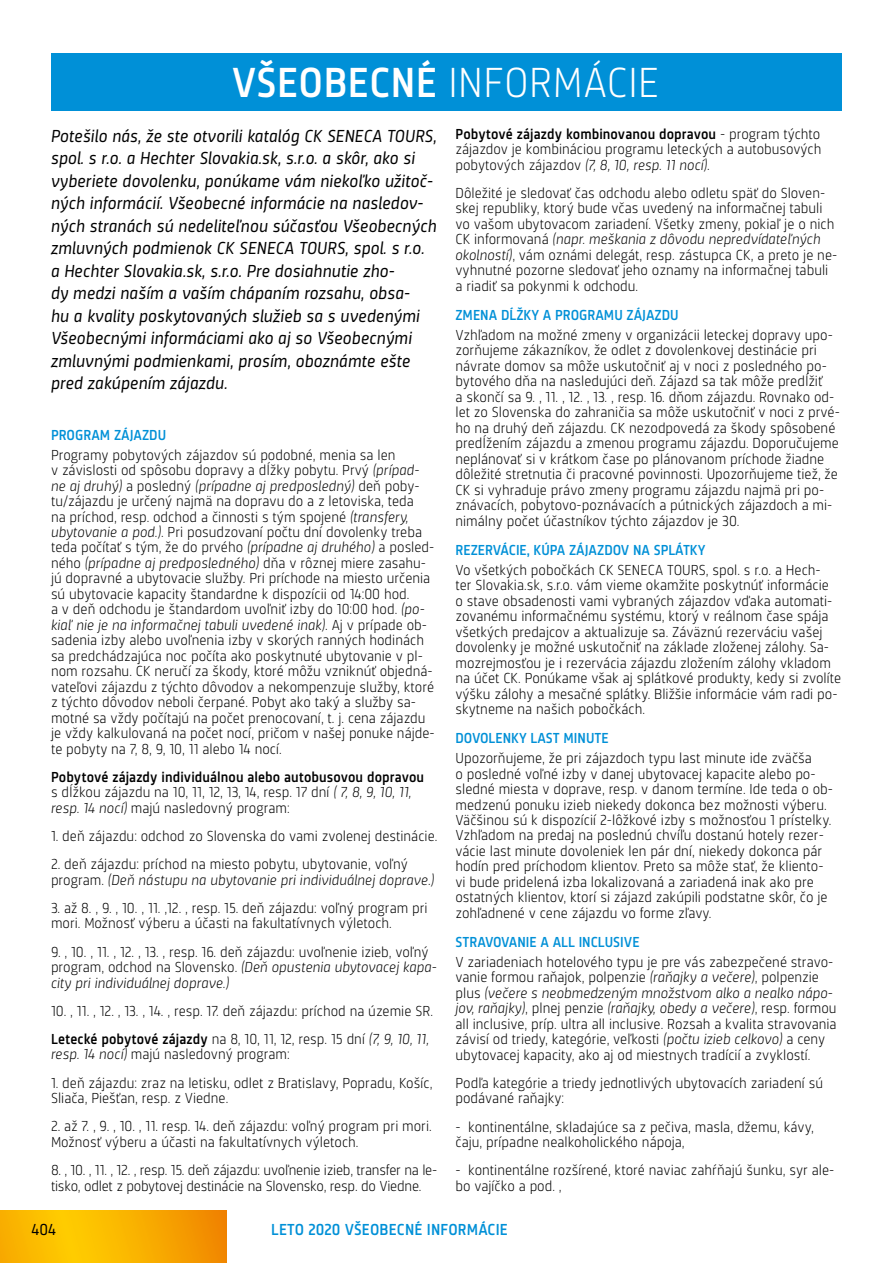
<style>
.page{position:relative;width:893px;height:1263px;background:#fff}
.page>*{position:absolute;margin:0;border:0;box-sizing:border-box;transform-origin:0 0}
.t1{font:300 43.5px "Sinews Sans Pro";letter-spacing:.01em;color:#fff}
.t2{font:italic 18px/22.5px "Sinews Sans Pro";color:#000}
.t3{font:500 16.5px "Sinews Sans Pro";letter-spacing:.01em;color:#0090d7}
.t4{font:16.5px "Sinews Sans Pro";color:#000}
.t5{font:300 15px/15.5px "Sinews Sans Pro";color:#000}
.t6{font:500 15px "Sinews Sans Pro";color:#0090d7}
.s1{font-weight:500}
.s2{font-style:italic}
</style>
<div class="page">
<div style="left:51px;top:53px;width:791px;height:58px;background:#0090d7"></div>
<svg style="left:0;top:1211px;width:226px;height:52px;background:#f9b000"></svg>
<h1 class="t1" style="left:232px;top:59px;width:429px"><span class="s1">VŠEOBECNÉ</span> INFORMÁCIE</h1>
<p class="t2" style="left:51px;top:124px;width:387px">Potešilo nás, že ste otvorili katalóg CK SENECA TOURS, spol. s r.o. a Hechter Slovakia.sk, s.r.o. a skôr, ako si vyberiete dovolenku, ponúkame vám niekoľko užitoč&shy;ných informácií. Všeobecné informácie na nasledov&shy;ných stranách sú nedeliteľnou súčasťou Všeobecných zmluvných podmienok CK SENECA TOURS, spol. s r.o. a Hechter Slovakia.sk, s.r.o. Pre dosiahnutie zho-<br>dy medzi naším a vaším chápaním rozsahu, obsa-<br>hu a kvality poskytovaných služieb sa s uvedenými Všeobecnými informáciami ako aj so Všeobecnými zmluvnými podmienkami, prosím, oboznámte ešte pred zakúpením zájazdu.</p>
<p class="t6" style="left:51px;top:427px;width:117px">PROGRAM ZÁJAZDU</p>
<p class="t5" style="left:51px;top:447px;width:385px">Programy pobytových zájazdov sú podobné, menia sa len<br>v závislosti od spôsobu dopravy a dĺžky pobytu. Prvý <span class="s2">(prípad&shy;ne aj druhý)</span> a posledný <span class="s2">(prípadne aj predposledný)</span> deň poby&shy;tu/zájazdu je určený najmä na dopravu do a z letoviska, teda<br>na príchod, resp. odchod a činnosti s tým spojené <span class="s2">(transfery, ubytovanie a pod.)</span>. Pri posudzovaní počtu dní dovolenky treba teda počítať s tým, že do prvého <span class="s2">(prípadne aj druhého)</span> a posled&shy;ného <span class="s2">(prípadne aj predposledného)</span> dňa v rôznej miere zasahu&shy;jú dopravné a ubytovacie služby. Pri príchode na miesto určenia sú ubytovacie kapacity štandardne k dispozícii od 14:00 hod.<br>a v deň odchodu je štandardom uvoľniť izby do 10:00 hod. <span class="s2">(po&shy;kiaľ nie je na informačnej tabuli uvedené inak)</span>. Aj v prípade ob&shy;sadenia izby alebo uvoľnenia izby v skorých ranných hodinách sa predchádzajúca noc počíta ako poskytnuté ubytovanie v pl&shy;nom rozsahu. CK neručí za škody, ktoré môžu vzniknúť objedná&shy;vateľovi zájazdu z týchto dôvodov a nekompenzuje služby, ktoré z týchto dôvodov neboli čerpané. Pobyt ako taký a služby sa&shy;motné sa vždy počítajú na počet prenocovaní, t. j. cena zájazdu je vždy kalkulovaná na počet nocí, pričom v našej ponuke nájde&shy;te pobyty na 7, 8, 9, 10, 11 alebo 14 nocí.</p>
<p class="t5" style="left:51px;top:769px;width:375px"><span class="s1">Pobytové zájazdy individuálnou alebo autobusovou dopravou </span>s dĺžkou zájazdu na 10, 11, 12, 13, 14, resp. 17 dní <span class="s2">( 7, 8, 9, 10, 11, resp. 14 nocí)</span> majú nasledovný program:</p>
<p class="t5" style="left:51px;top:828px;width:388px">1. deň zájazdu: odchod zo Slovenska do vami zvolenej destinácie.</p>
<p class="t5" style="left:51px;top:856px;width:385px">2. deň zájazdu: príchod na miesto pobytu, ubytovanie, voľný program. <span class="s2">(Deň nástupu na ubytovanie pri individuálnej doprave.)</span></p>
<p class="t5" style="left:51px;top:900px;width:378px">3. až 8. , 9. , 10. , 11. ,12. , resp. 15. deň zájazdu: voľný program pri mori. Možnosť výberu a účasti na fakultatívnych výletoch.</p>
<p class="t5" style="left:51px;top:944px;width:387px">9. , 10. , 11. , 12. , 13. , resp. 16. deň zájazdu: uvoľnenie izieb, voľný program, odchod na Slovensko. <span class="s2">(Deň opustenia ubytovacej kapa&shy;city pri individuálnej doprave.)</span></p>
<p class="t5" style="left:51px;top:997px;width:383px;line-height:28.2px">10. , 11. , 12. , 13. , 14. , resp. 17. deň zájazdu: príchod na územie SR.<br><span class="s1">Letecké pobytové zájazdy</span> na 8, 10, 11, 12, resp. 15 dní <span class="s2">(7, 9, 10, 11,</span></p>
<p class="t5" style="left:51px;top:1047px;width:240px"><span class="s2">resp. 14 nocí)</span> majú nasledovný program:</p>
<p class="t5" style="left:51px;top:1075px;width:383px">1. deň zájazdu: zraz na letisku, odlet z Bratislavy, Popradu, Košíc,<br>Sliača, Piešťan, resp. z Viedne.</p>
<p class="t5" style="left:51px;top:1119px;width:382px">2. až 7. , 9. , 10. , 11. resp. 14. deň zájazdu: voľný program pri mori.<br>Možnosť výberu a účasti na fakultatívnych výletoch.</p>
<p class="t5" style="left:51px;top:1162px;width:388px">8. , 10. , 11. , 12. , resp. 15. deň zájazdu: uvoľnenie izieb, transfer na le&shy;tisko, odlet z pobytovej destinácie na Slovensko, resp. do Viedne.</p>
<p class="t5" style="left:455px;top:126px;width:367px;text-align:justify"><span class="s1">Pobytové zájazdy kombinovanou dopravou</span> - program týchto zájazdov je kombináciou programu leteckých a autobusových pobytových zájazdov <span class="s2">(7, 8, 10, resp. 11 nocí)</span>.</p>
<p class="t5" style="left:455px;top:185px;width:383px">Dôležité je sledovať čas odchodu alebo odletu späť do Sloven&shy;skej republiky, ktorý bude včas uvedený na informačnej tabuli vo vašom ubytovacom zariadení. Všetky zmeny, pokiaľ je o nich CK informovaná <span class="s2">(napr. meškania z dôvodu nepredvídateľných okolností)</span>, vám oznámi delegát, resp. zástupca CK, a preto je ne&shy;vyhnutné pozorne sledovať jeho oznamy na informačnej tabuli a riadiť sa pokynmi k odchodu.</p>
<p class="t6" style="left:455px;top:307px;width:225px">ZMENA DĹŽKY A PROGRAMU ZÁJAZDU</p>
<p class="t5" style="left:455px;top:327px;width:386px">Vzhľadom na možné zmeny v organizácii leteckej dopravy upo&shy;zorňujeme zákazníkov, že odlet z dovolenkovej destinácie pri návrate domov sa môže uskutočniť aj v noci z posledného po&shy;bytového dňa na nasledujúci deň. Zájazd sa tak môže predĺžiť<br>a skončí sa 9. , 11. , 12. , 13. , resp. 16. dňom zájazdu. Rovnako od&shy;let zo Slovenska do zahraničia sa môže uskutočniť v noci z prvé&shy;ho na druhý deň zájazdu. CK nezodpovedá za škody spôsobené predĺžením zájazdu a zmenou programu zájazdu. Doporučujeme neplánovať si v krátkom čase po plánovanom príchode žiadne dôležité stretnutia či pracovné povinnosti. Upozorňujeme tiež, že CK si vyhraduje právo zmeny programu zájazdu najmä pri po&shy;znávacích, pobytovo-poznávacích a pútnických zájazdoch a mi&shy;nimálny počet účastníkov týchto zájazdov je 30.</p>
<p class="t6" style="left:455px;top:542px;width:252px">REZERVÁCIE, KÚPA ZÁJAZDOV NA SPLÁTKY</p>
<p class="t5" style="left:455px;top:562px;width:387px">Vo všetkých pobočkách CK SENECA TOURS, spol. s r.o. a Hech-<br>ter Slovakia.sk, s.r.o. vám vieme okamžite poskytnúť informácie<br>o stave obsadenosti vami vybraných zájazdov vďaka automati&shy;zovanému informačnému systému, ktorý v reálnom čase spája všetkých predajcov a aktualizuje sa. Záväznú rezerváciu vašej dovolenky je možné uskutočniť na základe zloženej zálohy. Sa&shy;mozrejmosťou je i rezervácia zájazdu zložením zálohy vkladom na účet CK. Ponúkame však aj splátkové produkty, kedy si zvolíte výšku zálohy a mesačné splátky. Bližšie informácie vám radi po&shy;skytneme na našich pobočkách.</p>
<p class="t6" style="left:455px;top:730px;width:155px">DOVOLENKY LAST MINUTE</p>
<p class="t5" style="left:455px;top:750px;width:379px">Upozorňujeme, že pri zájazdoch typu last minute ide zväčša<br>o posledné voľné izby v danej ubytovacej kapacite alebo po&shy;sledné miesta v doprave, resp. v danom termíne. Ide teda o ob&shy;medzenú ponuku izieb niekedy dokonca bez možnosti výberu.<br>Väčšinou sú k dispozícií 2-lôžkové izby s možnosťou 1 prístelky.<br>Vzhľadom na predaj na poslednú chvíľu dostanú hotely rezer&shy;vácie last minute dovoleniek len pár dní, niekedy dokonca pár hodín pred príchodom klientov. Preto sa môže stať, že kliento&shy;vi bude pridelená izba lokalizovaná a zariadená inak ako pre ostatných klientov, ktorí si zájazd zakúpili podstatne skôr, čo je zohľadnené v cene zájazdu vo forme zľavy.</p>
<p class="t6" style="left:455px;top:934px;width:186px">STRAVOVANIE A ALL INCLUSIVE</p>
<p class="t5" style="left:455px;top:954px;width:383px">V zariadeniach hotelového typu je pre vás zabezpečené stravo&shy;vanie formou raňajok, polpenzie <span class="s2">(raňajky a večere)</span>, polpenzie plus <span class="s2">(večere s neobmedzeným množstvom alko a nealko nápo&shy;jov, raňajky)</span>, plnej penzie <span class="s2">(raňajky, obedy a večere)</span>, resp. formou all inclusive, príp. ultra all inclusive. Rozsah a kvalita stravovania závisí od triedy, kategórie, veľkosti <span class="s2">(počtu izieb celkovo)</span> a ceny ubytovacej kapacity, ako aj od miestnych tradícií a zvyklostí.</p>
<p class="t5" style="left:455px;top:1075px;width:369px">Podľa kategórie a triedy jednotlivých ubytovacích zariadení sú podávané raňajky:</p>
<p class="t5" style="left:455px;top:1119px;width:360px">- kontinentálne, skladajúce sa z pečiva, masla, džemu, kávy, čaju, prípadne nealkoholického nápoja,</p>
<p class="t5" style="left:455px;top:1163px;width:380px">- kontinentálne rozšírené, ktoré naviac zahŕňajú šunku, syr ale&shy;bo vajíčko a pod. ,</p>
<p class="t4" style="left:32px;top:1221px;width:26px">404</p>
<p class="t3" style="left:271px;top:1221px;width:238px">LETO 2020 VŠEOBECNÉ INFORMÁCIE</p>
</div>
